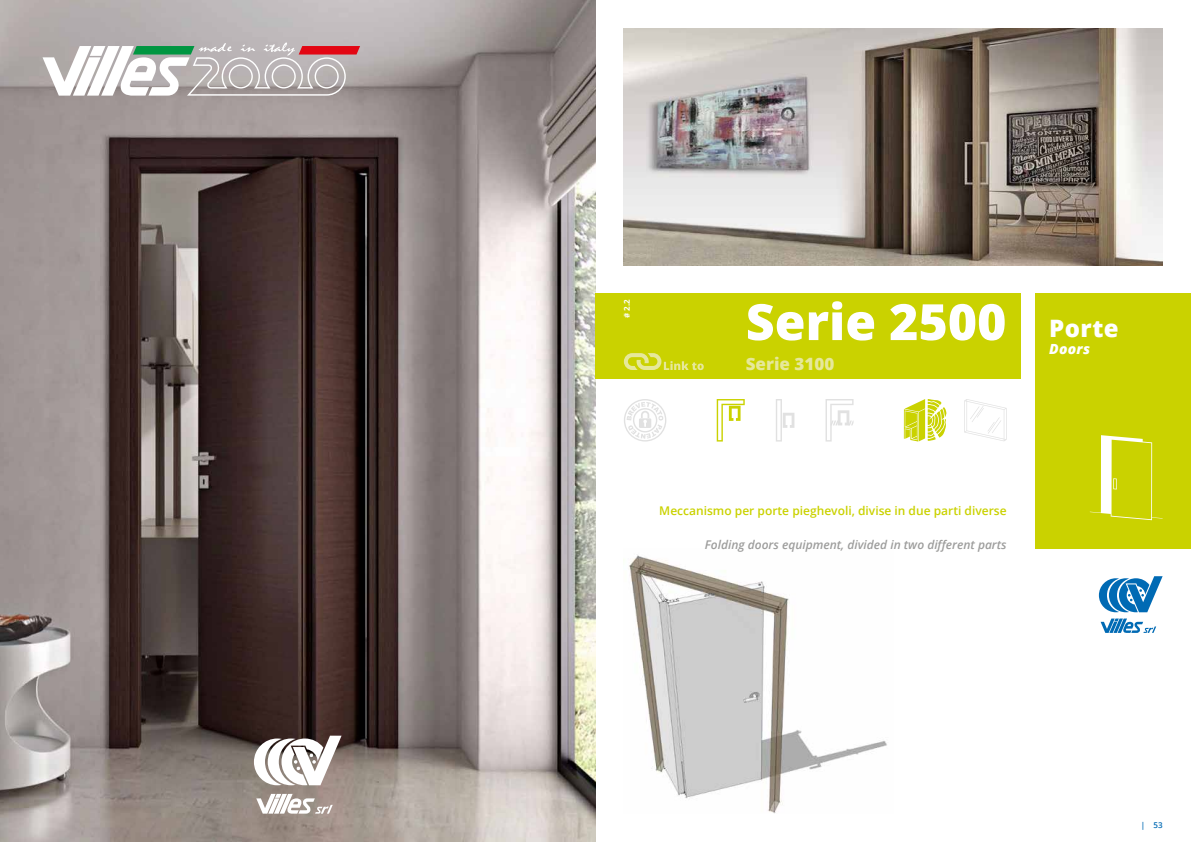
<style>
.page{position:relative;width:1191px;height:842px;background:#fff}
.page>*{position:absolute;margin:0;border:0;box-sizing:border-box;transform-origin:0 0}
.t1{font:800 50px "Open Sans";color:#fff}
.t2{font:800 24px "Open Sans";letter-spacing:.02em;color:#fff}
.t3{font:800 17px "Open Sans";color:#e6e89a}
.t4{font:italic 800 14px "Open Sans";letter-spacing:.02em;color:#fff}
.t5{font:600 12px "Open Sans";color:#cad200}
.t6{font:italic 600 12px "Open Sans";color:#9d9d9c}
.t7{font:700 8px "Open Sans";color:#fff}
.t8{font:600 8px "Open Sans";color:#006ab4}
</style>
<div class="page">
<img style="left:0;top:0;width:595px;height:842px">
<img style="left:624px;top:28px;width:538px;height:237px">
<img style="left:629px;top:554px;width:258px;height:260px">
<div style="left:1035px;top:293px;width:156px;height:256px;background:#cad200"></div>
<svg style="left:1100px;top:618px;width:56px;height:15px"></svg>
<svg style="left:1098px;top:576px;width:64px;height:36px"></svg>
<svg style="left:1089px;top:435px;width:73px;height:85px"></svg>
<svg style="left:716px;top:399px;width:28px;height:42px"></svg>
<svg style="left:776px;top:399px;width:18px;height:42px"></svg>
<svg style="left:825px;top:399px;width:28px;height:42px"></svg>
<div style="left:595px;top:293px;width:425px;height:85px;background:#cad200"></div>
<svg style="left:624px;top:399px;width:42px;height:42px"></svg>
<svg style="left:904px;top:399px;width:42px;height:42px"></svg>
<svg style="left:964px;top:399px;width:42px;height:42px"></svg>
<svg style="left:624px;top:353px;width:80px;height:17px"></svg>
<svg style="left:43px;top:43px;width:317px;height:53px"></svg>
<svg style="left:256px;top:794px;width:77px;height:20px"></svg>
<svg style="left:254px;top:736px;width:87px;height:49px"></svg>
<p class="t7" style="left:621px;top:318px;width:20px;rotate:-90deg"># 2.2</p>
<h1 class="t1" style="left:746px;top:284px;width:262px">Serie 2500</h1>
<h3 class="t3" style="left:746px;top:351px;width:90px">Serie 3100</h3>
<h2 class="t2" style="left:1049px;top:310px;width:71px">Porte</h2>
<p class="t4" style="left:1049px;top:338px;width:42px">Doors</p>
<p class="t5" style="left:659px;top:503px;width:349px">Meccanismo per porte pieghevoli, divise in due parti diverse</p>
<p class="t6" style="left:705px;top:536px;width:303px">Folding doors equipment, divided in two different parts</p>
<p class="t8" style="left:1140px;top:820px;width:23px">| 53</p>
</div>
